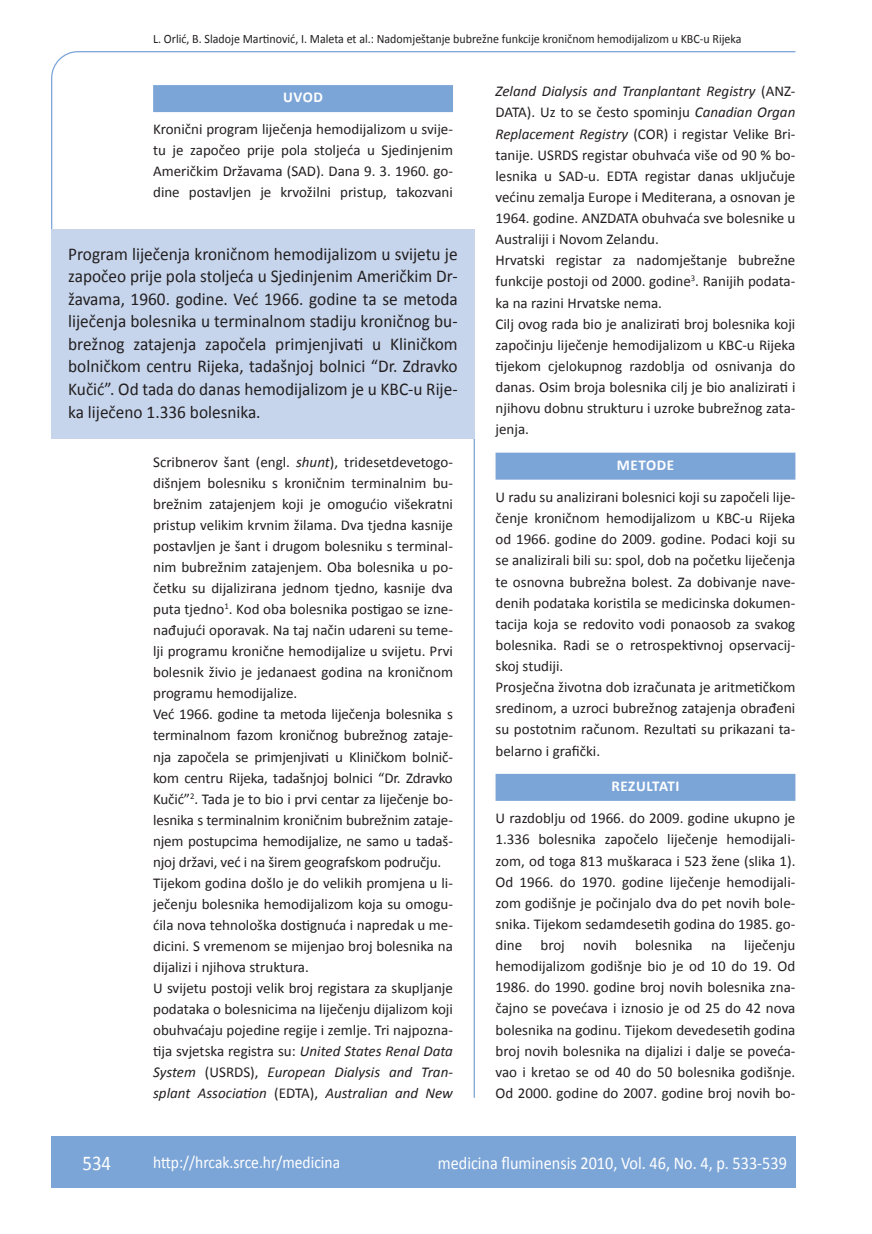
<style>
.page{position:relative;width:872px;height:1234px;background:#fff}
.page>*{position:absolute;margin:0;border:0;box-sizing:border-box;transform-origin:0 0}
.t1{font:21px "Calibri";color:#fff;scale:.9 1}
.t2{font:18px/22.5px "Calibri";color:#231f20;text-align:justify;scale:.96 1}
.t3{font:18px "Calibri";color:#fff;scale:.9 1}
.t4{font:17.25px "Calibri";color:#fff;scale:.9 1}
.t5{font:15px/21.1px "Calibri";color:#231f20}
.t6{font:700 15px "Calibri";letter-spacing:.04em;color:#fff}
.t7{font:12.75px "Calibri";color:#231f20;scale:.94 1}
.s1{font-style:italic}
</style>
<div class="page">
<svg style="left:51px;top:51px;width:745px;height:178px"></svg>
<hr style="left:473px;top:438px;width:2px;height:659px;background:#7ca5d7">
<div style="left:51px;top:1135px;width:744px;height:51px;background:#7ca5d7"></div>
<div style="left:153px;top:85px;width:300px;height:27px;background:#7ca5d7"></div>
<div style="left:51px;top:229px;width:424px;height:210px;background:#c6d5ec"></div>
<div style="left:495px;top:452px;width:300px;height:27px;background:#7ca5d7"></div>
<div style="left:495px;top:773px;width:300px;height:27px;background:#7ca5d7"></div>
<p class="t7" style="left:153px;top:30px;width:627px">L. Orlić, B. Sladoje Martinović, I. Maleta et al.: Nadomještanje bubrežne funkcije kroničnom hemodijalizom u KBC-u Rijeka</p>
<p class="t6" style="left:283px;top:88px;width:21px">UVOD</p>
<p class="t5" style="left:153px;top:118px;width:301px;text-align:justify">Kronični program liječenja hemodijalizom u svije&shy;tu je započeo prije pola stoljeća u Sjedinjenim Američkim Državama (SAD). Dana 9. 3. 1960. go&shy;dine postavljen je krvožilni pristup, takozvani</p>
<p class="t2" style="left:68px;top:242px;width:407px">Program liječenja kroničnom hemodijalizom u svijetu je započeo prije pola stoljeća u Sjedinjenim Američkim Dr&shy;žavama, 1960. godine. Već 1966. godine ta se metoda liječenja bolesnika u terminalnom stadiju kroničnog bu&shy;brežnog zatajenja započela primjenjivati u Kliničkom bolničkom centru Rijeka, tadašnjoj bolnici “Dr. Zdravko Kučić”. Od tada do danas hemodijalizom je u KBC-u Rije&shy;ka liječeno 1.336 bolesnika.</p>
<p class="t5" style="left:153px;top:451px;width:301px">Scribnerov šant (engl. <span class="s1">shunt</span>), tridesetdevetogo&shy;dišnjem bolesniku s kroničnim terminalnim bu&shy;brežnim zatajenjem koji je omogućio višekratni pristup velikim krvnim žilama. Dva tjedna kasnije postavljen je šant i drugom bolesniku s terminal&shy;nim bubrežnim zatajenjem. Oba bolesnika u po&shy;četku su dijalizirana jednom tjedno, kasnije dva puta tjedno<sup>1</sup>. Kod oba bolesnika postigao se izne&shy;nađujući oporavak. Na taj način udareni su teme&shy;lji programu kronične hemodijalize u svijetu. Prvi bolesnik živio je jedanaest godina na kroničnom programu hemodijalize.<br>Već 1966. godine ta metoda liječenja bolesnika s terminalnom fazom kroničnog bubrežnog zataje&shy;nja započela se primjenjivati u Kliničkom bolnič&shy;kom centru Rijeka, tadašnjoj bolnici “Dr. Zdravko Kučić”<sup>2</sup>. Tada je to bio i prvi centar za liječenje bo&shy;lesnika s terminalnim kroničnim bubrežnim zataje&shy;njem postupcima hemodijalize, ne samo u tadaš&shy;njoj državi, već i na širem geografskom području.<br>Tijekom godina došlo je do velikih promjena u li&shy;ječenju bolesnika hemodijalizom koja su omogu&shy;ćila nova tehnološka dostignuća i napredak u me&shy;dicini. S vremenom se mijenjao broj bolesnika na dijalizi i njihova struktura.<br>U svijetu postoji velik broj registara za skupljanje podataka o bolesnicima na liječenju dijalizom koji obuhvaćaju pojedine regije i zemlje. Tri najpozna&shy;tija svjetska registra su: <span class="s1">United States Renal Data System</span> (USRDS), <span class="s1">European Dialysis and Tran&shy;splant Association</span> (EDTA), <span class="s1">Australian and New</span></p>
<p class="t5" style="left:495px;top:80px;width:301px"><span class="s1">Zeland Dialysis and Tranplantant Registry</span> (ANZ-DATA). Uz to se često spominju <span class="s1">Canadian Organ Replacement Registry</span> (COR) i registar Velike Bri&shy;tanije. USRDS registar obuhvaća više od 90 % bo&shy;lesnika u SAD-u. EDTA registar danas uključuje većinu zemalja Europe i Mediterana, a osnovan je 1964. godine. ANZDATA obuhvaća sve bolesnike u Australiji i Novom Zelandu.<br>Hrvatski registar za nadomještanje bubrežne funkcije postoji od 2000. godine<sup>3</sup>. Ranijih podata&shy;ka na razini Hrvatske nema.<br>Cilj ovog rada bio je analizirati broj bolesnika koji započinju liječenje hemodijalizom u KBC-u Rijeka tijekom cjelokupnog razdoblja od osnivanja do danas. Osim broja bolesnika cilj je bio analizirati i njihovu dobnu strukturu i uzroke bubrežnog zata&shy;jenja.</p>
<p class="t6" style="left:617px;top:455px;width:40px">METODE</p>
<p class="t5" style="left:495px;top:485px;width:301px">U radu su analizirani bolesnici koji su započeli lije&shy;čenje kroničnom hemodijalizom u KBC-u Rijeka od 1966. godine do 2009. godine. Podaci koji su se analizirali bili su: spol, dob na početku liječenja te osnovna bubrežna bolest. Za dobivanje nave&shy;denih podataka koristila se medicinska dokumen&shy;tacija koja se redovito vodi ponaosob za svakog bolesnika. Radi se o retrospektivnoj opservacij&shy;skoj studiji.<br>Prosječna životna dob izračunata je aritmetičkom sredinom, a uzroci bubrežnog zatajenja obrađeni su postotnim računom. Rezultati su prikazani ta&shy;belarno i grafički.</p>
<p class="t6" style="left:611px;top:776px;width:70px">REZULTATI</p>
<p class="t5" style="left:495px;top:806px;width:301px;text-align:justify">U razdoblju od 1966. do 2009. godine ukupno je 1.336 bolesnika započelo liječenje hemodijali&shy;zom, od toga 813 muškaraca i 523 žene (slika 1).<br>Od 1966. do 1970. godine liječenje hemodijali&shy;zom godišnje je počinjalo dva do pet novih bole&shy;snika. Tijekom sedamdesetih godina do 1985. go&shy;dine broj novih bolesnika na liječenju hemodijalizom godišnje bio je od 10 do 19. Od 1986. do 1990. godine broj novih bolesnika zna&shy;čajno se povećava i iznosio je od 25 do 42 nova bolesnika na godinu. Tijekom devedesetih godina broj novih bolesnika na dijalizi i dalje se poveća&shy;vao i kretao se od 40 do 50 bolesnika godišnje.<br>Od 2000. godine do 2007. godine broj novih bo-</p>
<h1 class="t1" style="left:82px;top:1149px;width:33px">534</h1>
<p class="t4" style="left:153px;top:1150px;width:209px">http://hrcak.srce.hr/medicina</p>
<p class="t3" style="left:438px;top:1151px;width:389px">medicina fluminensis 2010, Vol. 46, No. 4, p. 533-539</p>
</div>
